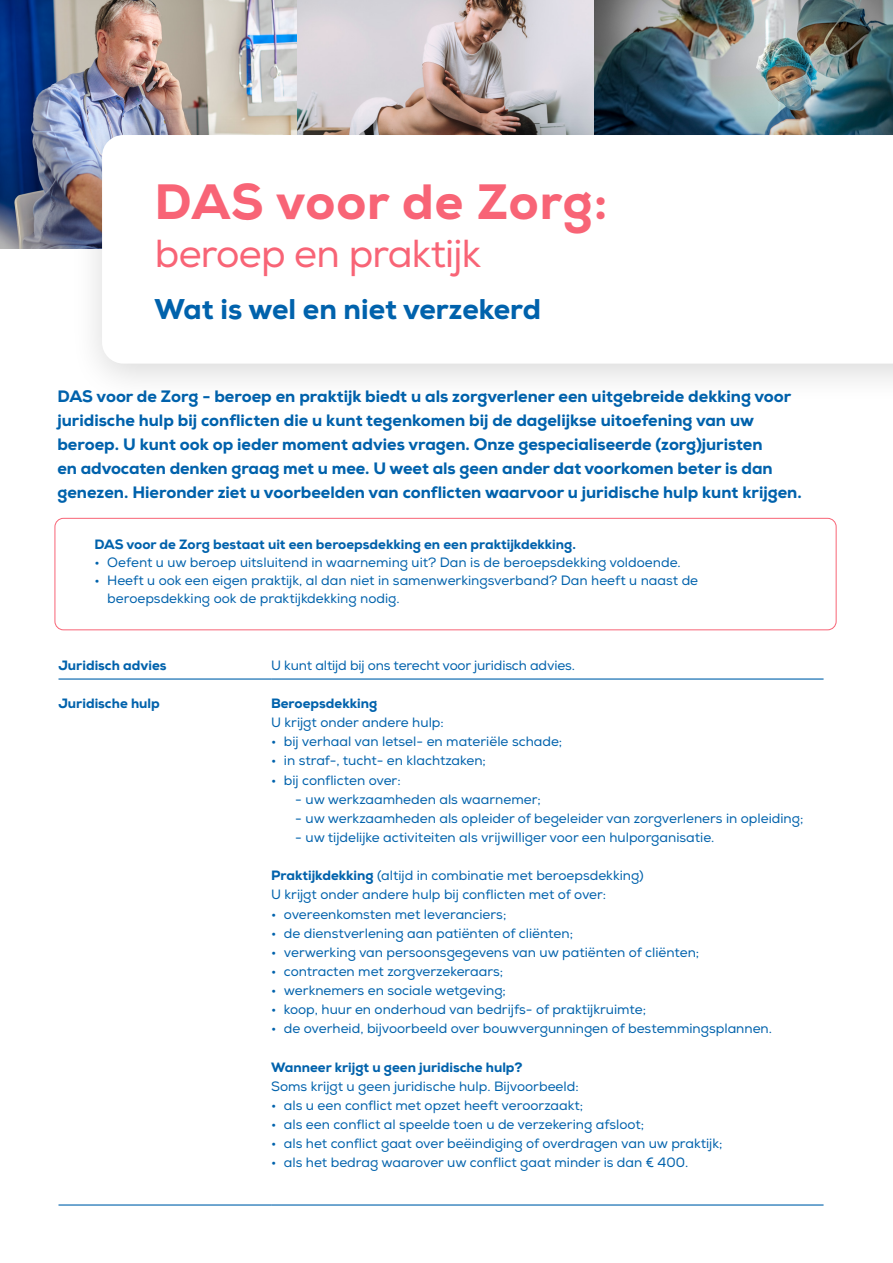
<style>
.page{position:relative;width:893px;height:1263px;background:#fff}
.page>*{position:absolute;margin:0;border:0;box-sizing:border-box;transform-origin:0 0}
.t1{font:800 49.5px "Nexa";letter-spacing:.01em;color:#f86476}
.t2{font:39px "Nexa";letter-spacing:-.02em;color:#f86476}
.t3{font:800 28.5px "Nexa";color:#0062ac}
.t4{font:800 16.5px/24px "Nexa";color:#0062ac}
.t5{font:13.5px/19.2px "Nexa";color:#0062ac}
.t6{font:13.5px/18px "Nexa";color:#0062ac}
.t7{font:800 13.5px "Nexa";color:#0062ac}
.s1{font-weight:800}
</style>
<div class="page">
<img style="left:0;top:0;width:297px;height:249px">
<img style="left:297px;top:0;width:297px;height:110px">
<img style="left:594px;top:0;width:299px;height:110px">
<div style="left:68px;top:110px;width:825px;height:295px;background:#000;opacity:.15"></div>
<svg style="left:102px;top:135px;width:791px;height:229px"></svg>
<hr style="left:58px;top:678px;width:213px;height:2px;background:#0062ac">
<hr style="left:58px;top:1204px;width:213px;height:1px;background:#0062ac">
<hr style="left:271px;top:678px;width:553px;height:2px;background:#0062ac">
<hr style="left:271px;top:1204px;width:553px;height:1px;background:#0062ac">
<div style="left:55px;top:518px;width:781px;height:112px;border:1px solid #f86476;border-radius:9px"></div>
<h1 class="t1" style="left:155px;top:170px;width:454px">DAS voor de Zorg:</h1>
<h2 class="t2" style="left:155px;top:230px;width:328px">beroep en praktijk</h2>
<h3 class="t3" style="left:155px;top:291px;width:388px">Wat is wel en niet verzekerd</h3>
<p class="t4" style="left:57px;top:384px;width:746px">DAS voor de Zorg - beroep en praktijk biedt u als zorgverlener een uitgebreide dekking voor juridische hulp bij conflicten die u kunt tegenkomen bij de dagelijkse uitoefening van uw beroep. U kunt ook op ieder moment advies vragen. Onze gespecialiseerde (zorg)juristen<br>en advocaten denken graag met u mee. U weet als geen ander dat voorkomen beter is dan genezen. Hieronder ziet u voorbeelden van conflicten waarvoor u juridische hulp kunt krijgen.</p>
<p class="t7" style="left:95px;top:536px;width:483px">DAS voor de Zorg bestaat uit een beroepsdekking en een praktijkdekking.</p>
<p class="t6" style="left:95px;top:554px;width:588px">• Oefent u uw beroep uitsluitend in waarneming uit? Dan is de beroepsdekking voldoende.</p>
<p class="t6" style="left:107px;top:572px;width:592px;text-indent:-13px">• Heeft u ook een eigen praktijk, al dan niet in samenwerkingsverband? Dan heeft u naast de beroepsdekking ook de praktijkdekking nodig.</p>
<p class="t7" style="left:58px;top:656px;width:110px">Juridisch advies</p>
<p class="t5" style="left:271px;top:656px;width:305px">U kunt altijd bij ons terecht voor juridisch advies.</p>
<p class="t7" style="left:58px;top:695px;width:103px">Juridische hulp</p>
<p class="t7" style="left:271px;top:695px;width:108px">Beroepsdekking</p>
<p class="t5" style="left:271px;top:713px;width:174px">U krijgt onder andere hulp:</p>
<p class="t5" style="left:271px;top:732px;width:293px">• bij verhaal van letsel- en materiële schade;</p>
<p class="t5" style="left:271px;top:751px;width:216px">• in straf-, tucht- en klachtzaken;</p>
<p class="t5" style="left:271px;top:771px;width:131px">• bij conflicten over:</p>
<p class="t5" style="left:295px;top:790px;width:247px">- uw werkzaamheden als waarnemer;</p>
<p class="t5" style="left:295px;top:809px;width:510px">- uw werkzaamheden als opleider of begeleider van zorgverleners in opleiding;</p>
<p class="t5" style="left:295px;top:828px;width:421px">- uw tijdelijke activiteiten als vrijwilliger voor een hulporganisatie.</p>
<p class="t5" style="left:271px;top:866px;width:374px"><span class="s1">Praktijkdekking</span> (altijd in combinatie met beroepsdekking)<br>U krijgt onder andere hulp bij conflicten met of over:</p>
<p class="t5" style="left:271px;top:904px;width:237px">• overeenkomsten met leveranciers;</p>
<p class="t5" style="left:271px;top:924px;width:303px">• de dienstverlening aan patiënten of cliënten;</p>
<p class="t5" style="left:271px;top:943px;width:430px">• verwerking van persoonsgegevens van uw patiënten of cliënten;</p>
<p class="t5" style="left:271px;top:962px;width:234px">• contracten met zorgverzekeraars;</p>
<p class="t5" style="left:271px;top:981px;width:236px">• werknemers en sociale wetgeving;</p>
<p class="t5" style="left:271px;top:1000px;width:376px">• koop, huur en onderhoud van bedrijfs- of praktijkruimte;</p>
<p class="t5" style="left:271px;top:1019px;width:502px">• de overheid, bijvoorbeeld over bouwvergunningen of bestemmingsplannen.</p>
<p class="t7" style="left:271px;top:1058px;width:253px">Wanneer krijgt u geen juridische hulp?</p>
<p class="t5" style="left:271px;top:1077px;width:309px">Soms krijgt u geen juridische hulp. Bijvoorbeeld:</p>
<p class="t5" style="left:271px;top:1096px;width:314px">• als u een conflict met opzet heeft veroorzaakt;</p>
<p class="t5" style="left:271px;top:1115px;width:375px">• als een conflict al speelde toen u de verzekering afsloot;</p>
<p class="t5" style="left:271px;top:1134px;width:453px">• als het conflict gaat over beëindiging of overdragen van uw praktijk;</p>
<p class="t5" style="left:271px;top:1153px;width:419px">• als het bedrag waarover uw conflict gaat minder is dan € 400.</p>
</div>
